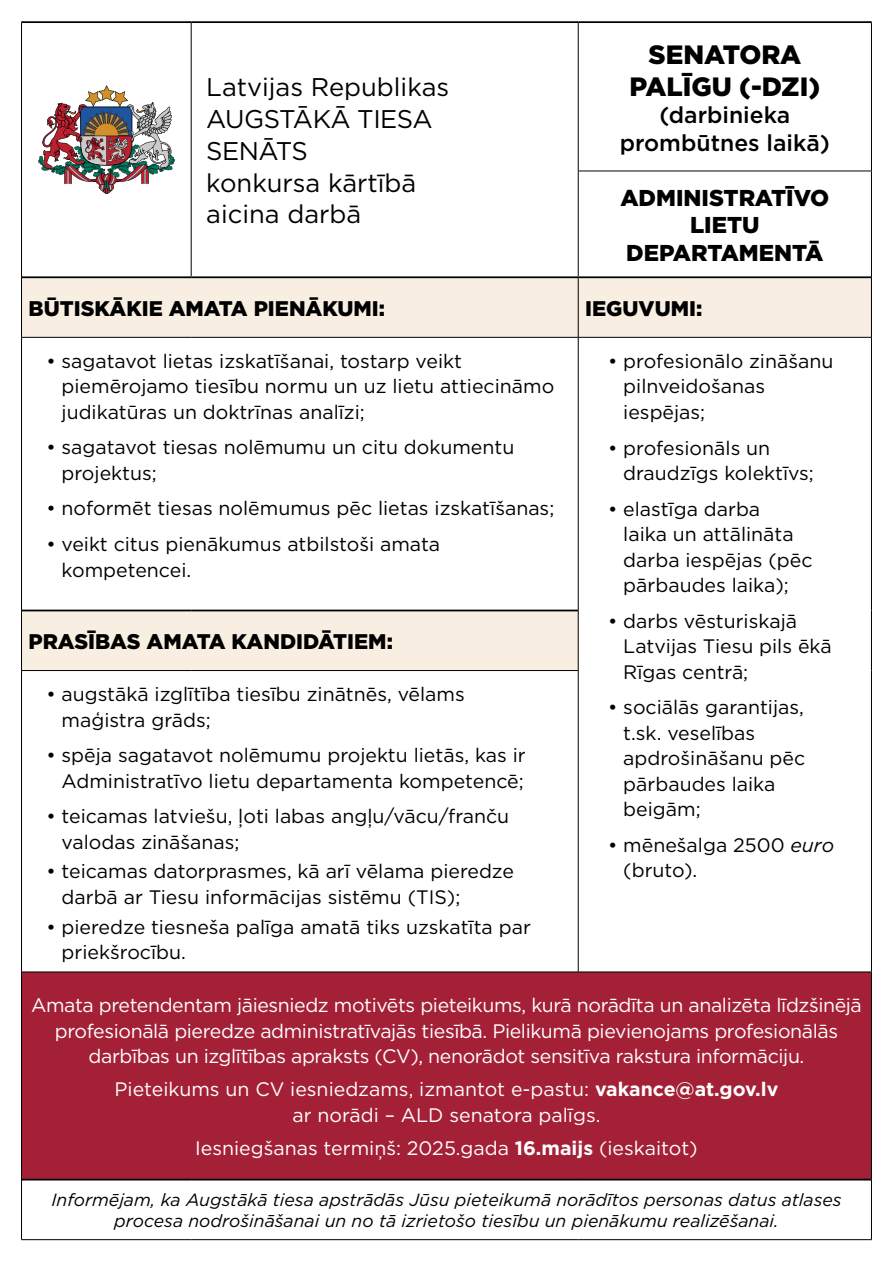
<style>
.page{position:relative;width:893px;height:1263px;background:#fff}
.page>*{position:absolute;margin:0;border:0;box-sizing:border-box;transform-origin:0 0}
.t1{font:900 26.4px/31.8px "Gotham";color:#000;text-align:center}
.t2{font:25.65px/31.8px "Gotham";color:#000}
.t3{font:900 22.95px/27.6px "Gotham";color:#000;text-align:center}
.t4{font:500 22.95px/27.6px "Gotham";color:#000;text-align:center}
.t5{font:900 21.15px "Gotham";color:#000}
.t6{font:19.5px/25.5px "Gotham";color:#000}
.t7{font:19.5px/25.5px "Gotham";letter-spacing:-.02em;color:#fff;text-align:center}
.t8{font:19.5px/25.5px "Gotham";color:#fff;text-align:center}
.t9{font:italic 17.7px/21.1px "Gotham";color:#000;text-align:center}
.s1{font-style:italic}
.s2{font-weight:700}
</style>
<div class="page">
<svg style="left:22px;top:278px;width:849px;height:392px"></svg>
<div style="left:22px;top:972px;width:849px;height:207px;background:#a42036"></div>
<hr style="left:21px;top:23px;width:1px;height:148px;background:#000">
<hr style="left:191px;top:23px;width:1px;height:148px;background:#000">
<hr style="left:21px;top:171px;width:1px;height:106px;background:#000">
<hr style="left:191px;top:171px;width:1px;height:105px;background:#000">
<hr style="left:578px;top:23px;width:1px;height:148px;background:#000">
<hr style="left:871px;top:23px;width:1px;height:148px;background:#000">
<hr style="left:578px;top:171px;width:294px;height:1px;background:#000">
<hr style="left:578px;top:171px;width:1px;height:105px;background:#000">
<hr style="left:871px;top:171px;width:1px;height:106px;background:#000">
<hr style="left:21px;top:277px;width:1px;height:60px;background:#000">
<hr style="left:578px;top:278px;width:1px;height:59px;background:#000">
<hr style="left:871px;top:277px;width:1px;height:60px;background:#000">
<hr style="left:21px;top:337px;width:170px;height:1px;background:#000">
<hr style="left:21px;top:338px;width:1px;height:272px;background:#000">
<hr style="left:191px;top:337px;width:387px;height:1px;background:#000">
<hr style="left:21px;top:610px;width:1px;height:60px;background:#000">
<hr style="left:21px;top:670px;width:170px;height:1px;background:#000">
<hr style="left:21px;top:671px;width:1px;height:301px;background:#000">
<hr style="left:191px;top:670px;width:387px;height:1px;background:#000">
<hr style="left:578px;top:337px;width:294px;height:1px;background:#000">
<hr style="left:578px;top:338px;width:1px;height:272px;background:#000">
<hr style="left:871px;top:338px;width:1px;height:272px;background:#000">
<hr style="left:578px;top:610px;width:1px;height:60px;background:#000">
<hr style="left:871px;top:610px;width:1px;height:60px;background:#000">
<hr style="left:578px;top:671px;width:1px;height:301px;background:#000">
<hr style="left:871px;top:670px;width:1px;height:302px;background:#000">
<hr style="left:21px;top:972px;width:170px;height:1px;background:#000">
<hr style="left:21px;top:972px;width:1px;height:207px;background:#000">
<hr style="left:191px;top:972px;width:387px;height:1px;background:#000">
<hr style="left:578px;top:972px;width:294px;height:1px;background:#000">
<hr style="left:871px;top:972px;width:1px;height:207px;background:#000">
<hr style="left:21px;top:1179px;width:1px;height:60px;background:#000">
<hr style="left:871px;top:1179px;width:1px;height:60px;background:#000">
<hr style="left:21px;top:1239px;width:170px;height:1px;background:#000">
<hr style="left:191px;top:1239px;width:387px;height:1px;background:#000">
<hr style="left:578px;top:1239px;width:294px;height:1px;background:#000">
<hr style="left:22px;top:276px;width:169px;height:2px;background:#000">
<hr style="left:191px;top:276px;width:387px;height:2px;background:#000">
<hr style="left:22px;top:610px;width:169px;height:1px;background:#000">
<hr style="left:191px;top:610px;width:387px;height:1px;background:#000">
<hr style="left:22px;top:1179px;width:169px;height:1px;background:#000">
<hr style="left:191px;top:1179px;width:387px;height:1px;background:#000">
<hr style="left:578px;top:1179px;width:293px;height:1px;background:#000">
<hr style="left:21px;top:21px;width:170px;height:2px;background:#000">
<hr style="left:191px;top:21px;width:387px;height:2px;background:#000">
<hr style="left:578px;top:21px;width:294px;height:2px;background:#000">
<hr style="left:578px;top:276px;width:293px;height:2px;background:#000">
<svg style="left:38px;top:85px;width:137px;height:109px"></svg>
<h2 class="t2" style="left:206px;top:71px;width:245px">Latvijas Republikas<br>AUGSTĀKĀ TIESA<br>SENĀTS<br>konkursa kārtībā aicina darbā</h2>
<h1 class="t1" style="left:629px;top:38px;width:192px">SENATORA<br>PALĪGU (-DZI)</h1>
<p class="t4" style="left:620px;top:101px;width:212px">(darbinieka prombūtnes laikā)</p>
<p class="t3" style="left:620px;top:184px;width:210px">ADMINISTRATĪVO<br>LIETU<br>DEPARTAMENTĀ</p>
<p class="t5" style="left:29px;top:294px;width:358px">BŪTISKĀKIE AMATA PIENĀKUMI:</p>
<p class="t5" style="left:585px;top:294px;width:118px">IEGUVUMI:</p>
<p class="t6" style="left:62px;top:348px;width:494px;text-indent:-15px">• sagatavot lietas izskatīšanai, tostarp veikt piemērojamo tiesību normu un uz lietu attiecināmo judikatūras un doktrīnas analīzi;</p>
<p class="t6" style="left:62px;top:434px;width:454px;text-indent:-15px">• sagatavot tiesas nolēmumu un citu dokumentu projektus;</p>
<p class="t6" style="left:47px;top:495px;width:509px">• noformēt tiesas nolēmumus pēc lietas izskatīšanas;</p>
<p class="t6" style="left:62px;top:531px;width:380px;text-indent:-15px">• veikt citus pienākumus atbilstoši amata kompetencei.</p>
<p class="t6" style="left:623px;top:348px;width:212px;text-indent:-15px">• profesionālo zināšanu pilnveidošanas iespējas;</p>
<p class="t6" style="left:623px;top:434px;width:192px;text-indent:-15px">• profesionāls un draudzīgs kolektīvs;</p>
<p class="t6" style="left:623px;top:495px;width:191px;text-indent:-15px">• elastīga darba<br>laika un attālināta darba iespējas (pēc pārbaudes laika);</p>
<p class="t6" style="left:623px;top:607px;width:210px;text-indent:-15px">• darbs vēsturiskajā<br>Latvijas Tiesu pils ēkā<br>Rīgas centrā;</p>
<p class="t6" style="left:623px;top:694px;width:183px;text-indent:-15px">• sociālās garantijas, t.sk. veselības apdrošināšanu pēc pārbaudes laika beigām;</p>
<p class="t6" style="left:623px;top:831px;width:212px;text-indent:-15px">• mēnešalga 2500 <span class="s1">euro </span>(bruto).</p>
<p class="t5" style="left:29px;top:627px;width:366px">PRASĪBAS AMATA KANDIDĀTIEM:</p>
<p class="t6" style="left:62px;top:681px;width:405px;text-indent:-15px">• augstākā izglītība tiesību zinātnēs, vēlams maģistra grāds;</p>
<p class="t6" style="left:47px;top:742px;width:481px;text-align:right">• spēja sagatavot nolēmumu projektu lietās, kas ir<br>Administratīvo lietu departamenta kompetencē;</p>
<p class="t6" style="left:62px;top:803px;width:449px;text-indent:-15px">• teicamas latviešu, ļoti labas angļu/vācu/franču valodas zināšanas;</p>
<p class="t6" style="left:62px;top:858px;width:454px;text-indent:-15px">• teicamas datorprasmes, kā arī vēlama pieredze darbā ar Tiesu informācijas sistēmu (TIS);</p>
<p class="t6" style="left:62px;top:914px;width:471px;text-indent:-15px">• pieredze tiesneša palīga amatā tiks uzskatīta par priekšrocību.</p>
<p class="t7" style="left:31px;top:992px;width:832px">Amata pretendentam jāiesniedz motivēts pieteikums, kurā norādīta un analizēta līdzšinējā profesionālā pieredze administratīvajās tiesībā. Pielikumā pievienojams profesionālās darbības un izglītības apraksts (CV), nenorādot sensitīva rakstura informāciju.</p>
<p class="t8" style="left:115px;top:1076px;width:665px">Pieteikums un CV iesniedzams, izmantot e-pastu: <span class="s2">vakance@at.gov.lv </span>ar norādi – ALD senatora palīgs.</p>
<p class="t8" style="left:195px;top:1135px;width:504px">Iesniegšanas termiņš: 2025.gada <span class="s2">16.maijs</span> (ieskaitot)</p>
<p class="t9" style="left:51px;top:1189px;width:792px">Informējam, ka Augstākā tiesa apstrādās Jūsu pieteikumā norādītos personas datus atlases procesa nodrošināšanai un no tā izrietošo tiesību un pienākumu realizēšanai.</p>
</div>
